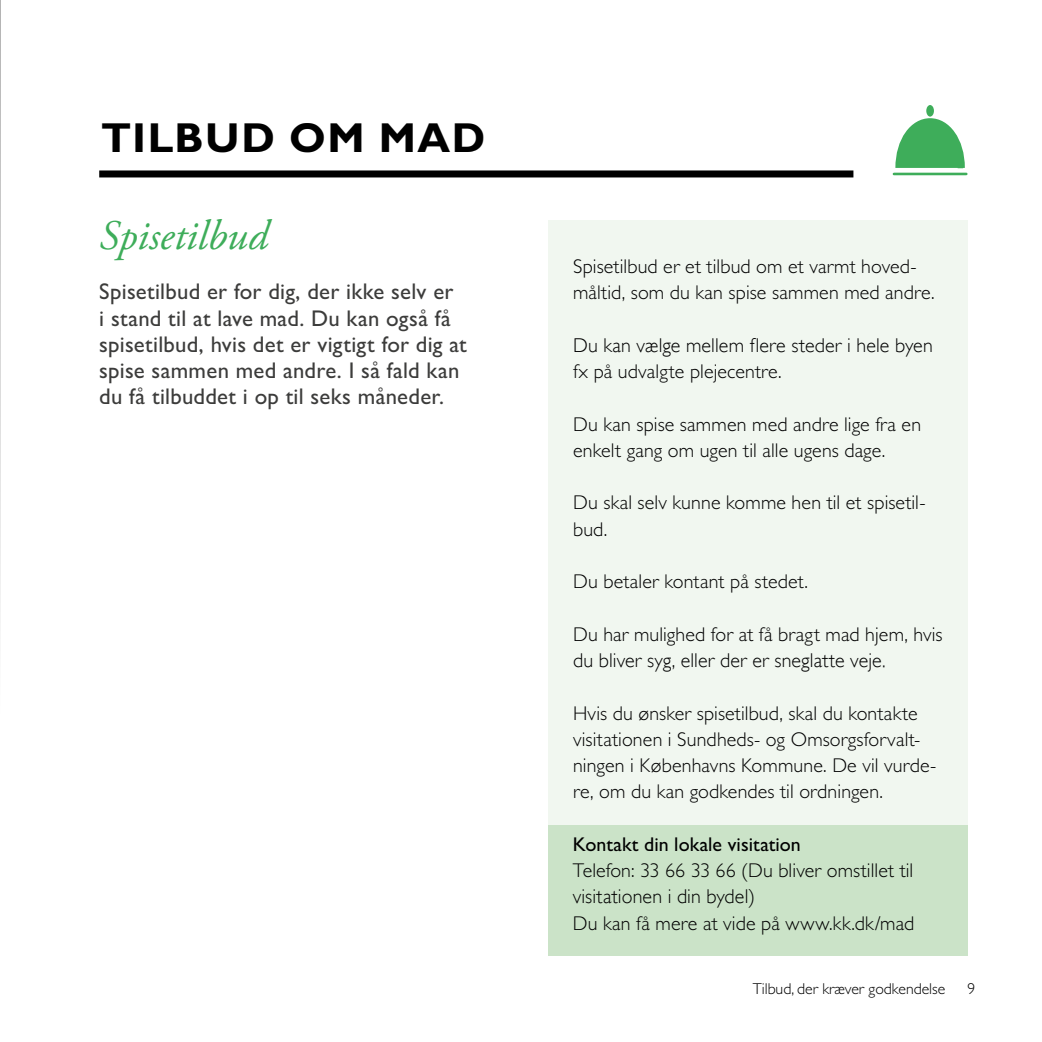
<style>
.page{position:relative;width:1042px;height:1042px;background:#fff}
.page>*{position:absolute;margin:0;border:0;box-sizing:border-box;transform-origin:0 0}
.t1{font:700 42px "Gill Sans";letter-spacing:.035em;color:#000}
.t2{font:italic 42px "Adobe Garamond Pro";letter-spacing:-.005em;color:#3ead5a}
.t3{font:22.75px/26.2px "Gill Sans";letter-spacing:.01em;color:#3c3c3b}
.t4{font:19.95px/26.2px "Gill Sans Light 2";letter-spacing:.005em;color:#000}
.t5{font:300 19.95px/26.2px "Gill Sans";letter-spacing:.01em;color:#000}
.t6{font:19.95px "Gill Sans";letter-spacing:.005em;color:#000}
.t7{font:300 15.75px "Gill Sans";color:#000}
.s1{font-family:"Gill Sans Light 2";font-weight:400}
.s2{font-family:"Gill Sans";font-weight:300}
</style>
<div class="page">
<div style="left:99px;top:170px;width:754px;height:7px;background:#000"></div>
<div style="left:548px;top:221px;width:419px;height:732px;background:#f1f7f0"></div>
<div style="left:548px;top:825px;width:420px;height:130px;background:#cbe3c8"></div>
<div style="left:926px;top:105px;width:8px;height:12px;background:#3ead5a;border-radius:50%"></div>
<hr style="left:894px;top:173px;width:72px;height:2px;background:#3ead5a">
<svg style="left:895px;top:118px;width:70px;height:50px"></svg>
<hr style="left:0;top:0;width:1px;height:824px;background:#000">
<h2 class="t1" style="left:101px;top:114px;width:386px">TILBUD OM MAD</h2>
<h3 class="t2" style="left:99px;top:210px;width:170px">Spisetilbud</h3>
<p class="t3" style="left:99px;top:278px;width:369px">Spisetilbud er for dig, der ikke selv er<br>i stand til at lave mad. Du kan også få spisetilbud, hvis det er vigtigt for dig at spise sammen med andre. I så fald kan du få tilbuddet i op til seks måneder.</p>
<p class="t4" style="left:573px;top:253px;width:363px">Spisetilbud er et tilbud om et varmt hoved&shy;måltid, som du kan spise sammen med andre.</p>
<p class="t5" style="left:573px;top:332px;width:361px">Du kan vælge mellem flere steder i hele byen <span class="s1">fx på udvalgte plejecentre.</span></p>
<p class="t4" style="left:573px;top:411px;width:350px">Du kan spise sammen med andre lige fra en enkelt gang om ugen til alle ugens dage.</p>
<p class="t4" style="left:573px;top:490px;width:354px">Du skal selv kunne komme hen til et spisetil&shy;bud.</p>
<p class="t4" style="left:573px;top:568px;width:236px">Du betaler kontant på stedet.</p>
<p class="t4" style="left:573px;top:621px;width:371px">Du har mulighed for at få bragt mad hjem, hvis <span class="s2">du bliver syg, eller der er sneglatte veje.</span></p>
<p class="t4" style="left:573px;top:700px;width:365px">Hvis du ønsker spisetilbud, skal du kontakte visitationen i Sundheds- og Omsorgsforvalt&shy;ningen i Københavns Kommune. De vil vurde&shy;re, om du kan godkendes til ordningen.</p>
<h4 class="t6" style="left:573px;top:832px;width:230px">Kontakt din lokale visitation</h4>
<p class="t4" style="left:573px;top:857px;width:342px">Telefon: 33 66 33 66 (Du bliver omstillet til <span class="s2">visitationen i din bydel)</span></p>
<p class="t4" style="left:573px;top:909px;width:343px">Du kan få mere at vide på www.kk.dk/mad</p>
<p class="t7" style="left:753px;top:979px;width:194px">Tilbud, der kræver godkendelse</p>
<p class="t7" style="left:967px;top:979px;width:9px">9</p>
</div>
